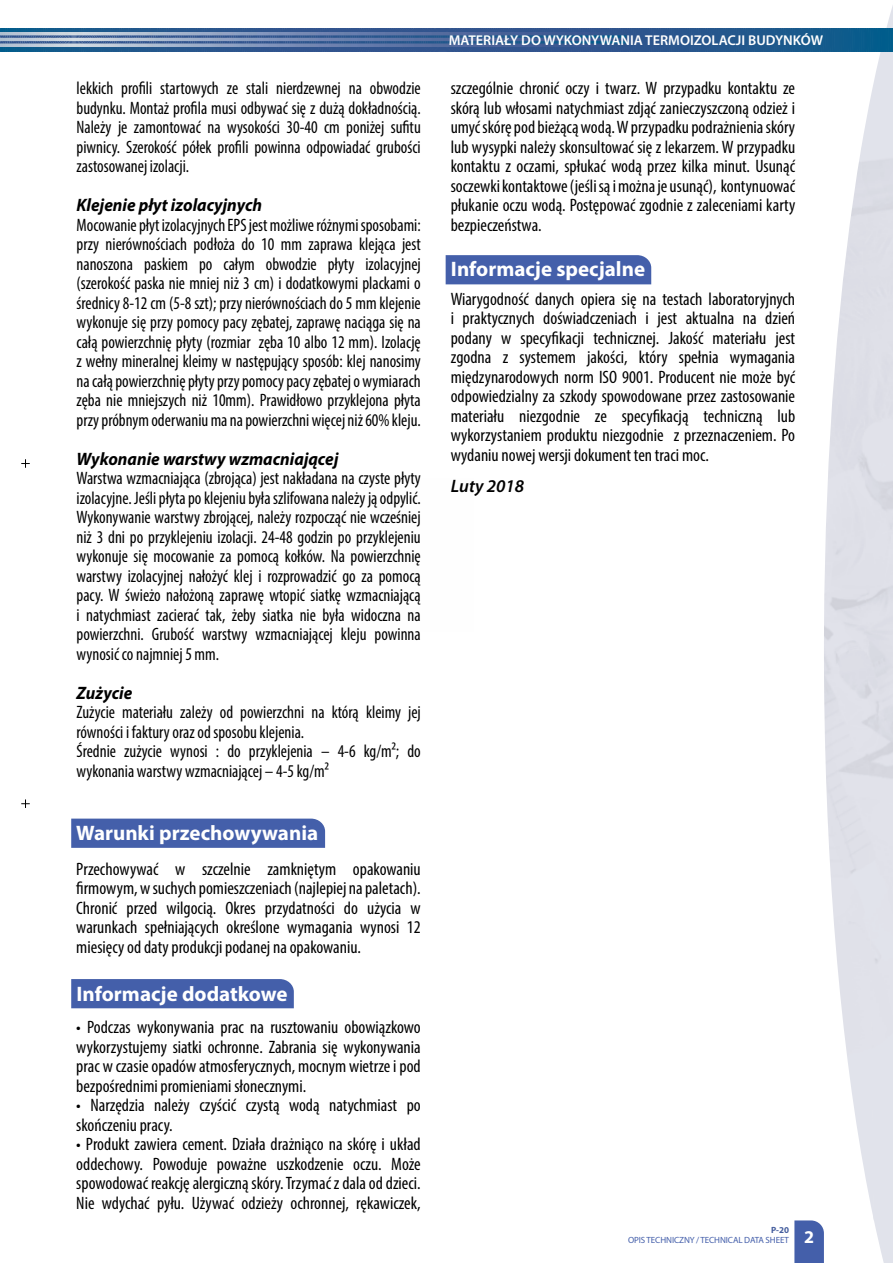
<style>
.page{position:relative;width:893px;height:1263px;background:#fff}
.page>*{position:absolute;margin:0;border:0;box-sizing:border-box;transform-origin:0 0}
.t1{font:700 21px "Myriad Pro";color:#fff}
.t2{font:condensed 18px/19.5px "Myriad Pro";color:#000;text-align:justify;scale:.95 1}
.t3{font:condensed 18px/19.5px "Myriad Pro";color:#000;text-align:justify}
.t4{font:italic 700 18px "Myriad Pro";color:#000;scale:.95 1}
.t5{font:italic 600 18px "Myriad Pro";color:#000}
.t6{font:600 14.25px "Myriad Pro";color:#fff}
.t7{font:9px/10.2px "Myriad Pro";letter-spacing:-.01em;color:#445faa}
.s1{font-weight:700;color:#455e9e}
.s2{font-weight:700;font-size:18px;color:#fff}
</style>
<div class="page">
<img style="left:861px;top:5px;width:32px;height:348px">
<img style="left:824px;top:146px;width:50px;height:1064px">
<div style="left:863px;top:353px;width:30px;height:379px;background:#dfe0e8"></div>
<div style="left:868px;top:731px;width:25px;height:378px;background:#e1e2ea"></div>
<img style="left:872px;top:1108px;width:21px;height:155px">
<svg style="left:0;top:29px;width:893px;height:23px;background:#3f6999"></svg>
<svg style="left:794px;top:1220px;width:30px;height:43px"></svg>
<div style="left:71px;top:819px;width:254px;height:29px;background:#445faa"></div>
<div style="left:71px;top:979px;width:223px;height:29px;background:#445faa"></div>
<div style="left:446px;top:255px;width:205px;height:29px;background:#445faa"></div>
<svg style="left:21px;top:799px;width:9px;height:9px"></svg>
<svg style="left:21px;top:459px;width:9px;height:9px"></svg>
<p class="t2" style="left:77px;top:78px;width:364px">lekkich profili startowych ze stali nierdzewnej na obwodzie budynku. Montaż profila musi odbywać się z dużą dokładnością.<br>Należy je zamontować na wysokości 30-40 cm poniżej sufitu piwnicy. Szerokość półek profili powinna odpowiadać grubości zastosowanej izolacji.</p>
<p class="t4" style="left:77px;top:194px;width:197px">Klejenie płyt izolacyjnych</p>
<p class="t2" style="left:77px;top:215px;width:364px">Mocowanie płyt izolacyjnych EPS jest możliwe różnymi sposobami: przy nierównościach podłoża do 10 mm zaprawa klejąca jest nanoszona paskiem po całym obwodzie płyty izolacyjnej (szerokość paska nie mniej niż 3 сm) i dodatkowymi plackami o średnicy 8-12 сm (5-8 szt); przy nierównościach do 5 mm klejenie wykonuje się przy pomocy pacy zębatej, zaprawę naciąga się na całą powierzchnię płyty (rozmiar zęba 10 albo 12 mm). Izolację z wełny mineralnej kleimy w następujący sposób: klej nanosimy na całą powierzchnię płyty przy pomocy pacy zębatej o wymiarach zęba nie mniejszych niż 10mm). Prawidłowo przyklejona płyta przy próbnym oderwaniu ma na powierzchni więcej niż 60% kleju.</p>
<p class="t4" style="left:77px;top:447px;width:277px">Wykonanie warstwy wzmacniającej</p>
<p class="t2" style="left:77px;top:468px;width:364px">Warstwa wzmacniająca (zbrojąca) jest nakładana na czyste płyty izolacyjne. Jeśli płyta po klejeniu była szlifowana należy ją odpylić.<br>Wykonywanie warstwy zbrojącej, należy rozpocząć nie wcześniej niż 3 dni po przyklejeniu izolacji. 24-48 godzin po przyklejeniu wykonuje się mocowanie za pomocą kołków. Na powierzchnię warstwy izolacyjnej nałożyć klej i rozprowadzić go za pomocą pacy. W świeżo nałożoną zaprawę wtopić siatkę wzmacniającą i natychmiast zacierać tak, żeby siatka nie była widoczna na powierzchni. Grubość warstwy wzmacniającej kleju powinna wynosić co najmniej 5 mm.</p>
<p class="t4" style="left:77px;top:681px;width:60px">Zużycie</p>
<p class="t2" style="left:77px;top:702px;width:364px;text-align:left">Zużycie materiału zależy od powierzchni na którą kleimy jej równości i faktury oraz od sposobu klejenia.<br>Średnie zużycie wynosi : do przyklejenia – 4-6 kg/m2; do wykonania warstwy wzmacniającej – 4-5 kg/m2</p>
<p class="t1" style="left:76px;top:819px;width:243px">Warunki przechowywania</p>
<p class="t3" style="left:76px;top:859px;width:346px">Przechowywać w szczelnie zamkniętym opakowaniu firmowym, w suchych pomieszczeniach (najlepiej na paletach).<br>Chronić przed wilgocią. Okres przydatności do użycia w warunkach spełniających określone wymagania wynosi 12 miesięcy od daty produkcji podanej na opakowaniu.</p>
<p class="t1" style="left:77px;top:980px;width:213px">Informacje dodatkowe</p>
<p class="t3" style="left:76px;top:1017px;width:346px">• Podczas wykonywania prac na rusztowaniu obowiązkowo wykorzystujemy siatki ochronne. Zabrania się wykonywania prac w czasie opadów atmosferycznych, mocnym wietrze i pod bezpośrednimi promieniami słonecznymi.</p>
<p class="t3" style="left:76px;top:1095px;width:346px">• Narzędzia należy czyścić czystą wodą natychmiast po skończeniu pracy.</p>
<p class="t3" style="left:76px;top:1134px;width:346px">• Produkt zawiera cement. Działa drażniąco na skórę i układ oddechowy. Powoduje poważne uszkodzenie oczu. Może spowodować reakcję alergiczną skóry. Trzymać z dala od dzieci.<br>Nie wdychać pyłu. Używać odzieży ochronnej, rękawiczek,</p>
<p class="t6" style="left:449px;top:31px;width:376px">MATERIAŁY DO WYKONYWANIA TERMOIZOLACJI BUDYNKÓW</p>
<p class="t3" style="left:451px;top:78px;width:346px">szczególnie chronić oczy i twarz. W przypadku kontaktu ze skórą lub włosami natychmiast zdjąć zanieczyszczoną odzież i umyć skórę pod bieżącą wodą. W przypadku podrażnienia skóry lub wysypki należy skonsultować się z lekarzem. W przypadku kontaktu z oczami, spłukać wodą przez kilka minut. Usunąć soczewki kontaktowe (jeśli są i można je usunąć), kontynuować płukanie oczu wodą. Postępować zgodnie z zaleceniami karty bezpieczeństwa.</p>
<p class="t1" style="left:451px;top:256px;width:196px">Informacje specjalne</p>
<p class="t3" style="left:451px;top:289px;width:346px">Wiarygodność danych opiera się na testach laboratoryjnych i praktycznych doświadczeniach i jest aktualna na dzień podany w specyfikacji technicznej. Jakość materiału jest zgodna z systemem jakości, który spełnia wymagania międzynarodowych norm ISO 9001. Producent nie może być odpowiedzialny za szkody spowodowane przez zastosowanie materiału niezgodnie ze specyfikacją techniczną lub wykorzystaniem produktu niezgodnie z przeznaczeniem. Po wydaniu nowej wersji dokument ten traci moc.</p>
<p class="t5" style="left:451px;top:475px;width:75px">Luty 2018</p>
<p class="t7" style="left:628px;top:1225px;width:187px;text-indent:143px"><span class="s1">P-20<br></span>OPIS TECHNICZNY / TECHNICAL DATA SHEET <span class="s2">2</span></p>
</div>
